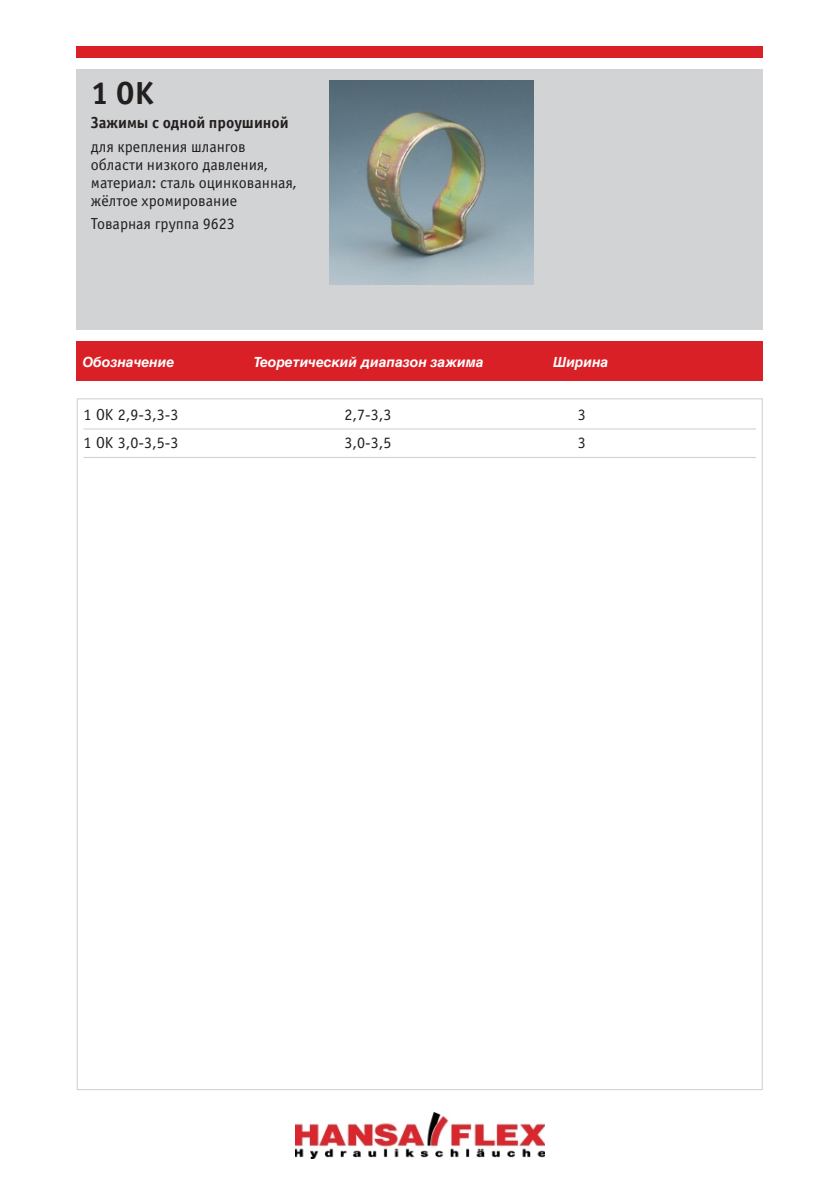
<style>
.page{position:relative;width:837px;height:1191px;background:#fff}
.page>*{position:absolute;margin:0;border:0;box-sizing:border-box;transform-origin:0 0}
.t1{font:700 32px "Officina Sans C";color:#231f1f}
.t2{font:16px/18px "Officina Sans C";color:#231f1f}
.t3{font:16px "Officina Sans";color:#231f1f}
.t4{font:700 16px "Officina Sans C";color:#231f1f}
.t5{font:14px "Helvetica Cyr Bold Inclined";color:#fff}
</style>
<div class="page">
<div style="left:77px;top:47px;width:686px;height:11px;background:#da2027"></div>
<div style="left:77px;top:69px;width:686px;height:261px;background:#d1d3d5"></div>
<img style="left:295px;top:1112px;width:249px;height:46px">
<div style="left:77px;top:341px;width:686px;height:40px;background:#da2027"></div>
<hr style="left:84px;top:428px;width:672px;height:1px;background:#d1d3d5">
<hr style="left:84px;top:457px;width:672px;height:1px;background:#d1d3d5">
<img style="left:329px;top:81px;width:204px;height:204px">
<h1 class="t1" style="left:91px;top:82px;width:64px">1 OK</h1>
<p class="t4" style="left:91px;top:117px;width:199px">Зажимы с одной проушиной</p>
<p class="t2" style="left:91px;top:139px;width:207px">для крепления шлангов области низкого давления, материал: сталь оцинкованная, жёлтое хромирование</p>
<p class="t2" style="left:91px;top:217px;width:145px">Товарная группа 9623</p>
<p class="t5" style="left:82px;top:357px;width:93px">Обозначение</p>
<p class="t5" style="left:254px;top:357px;width:231px">Теоретический диапазон зажима</p>
<p class="t5" style="left:553px;top:357px;width:57px">Ширина</p>
<p class="t3" style="left:84px;top:408px;width:96px">1 OK 2,9-3,3-3</p>
<p class="t3" style="left:344px;top:408px;width:49px">2,7-3,3</p>
<p class="t3" style="left:578px;top:408px;width:9px">3</p>
<p class="t3" style="left:84px;top:437px;width:96px">1 OK 3,0-3,5-3</p>
<p class="t3" style="left:344px;top:437px;width:49px">3,0-3,5</p>
<p class="t3" style="left:578px;top:437px;width:9px">3</p>
</div>
